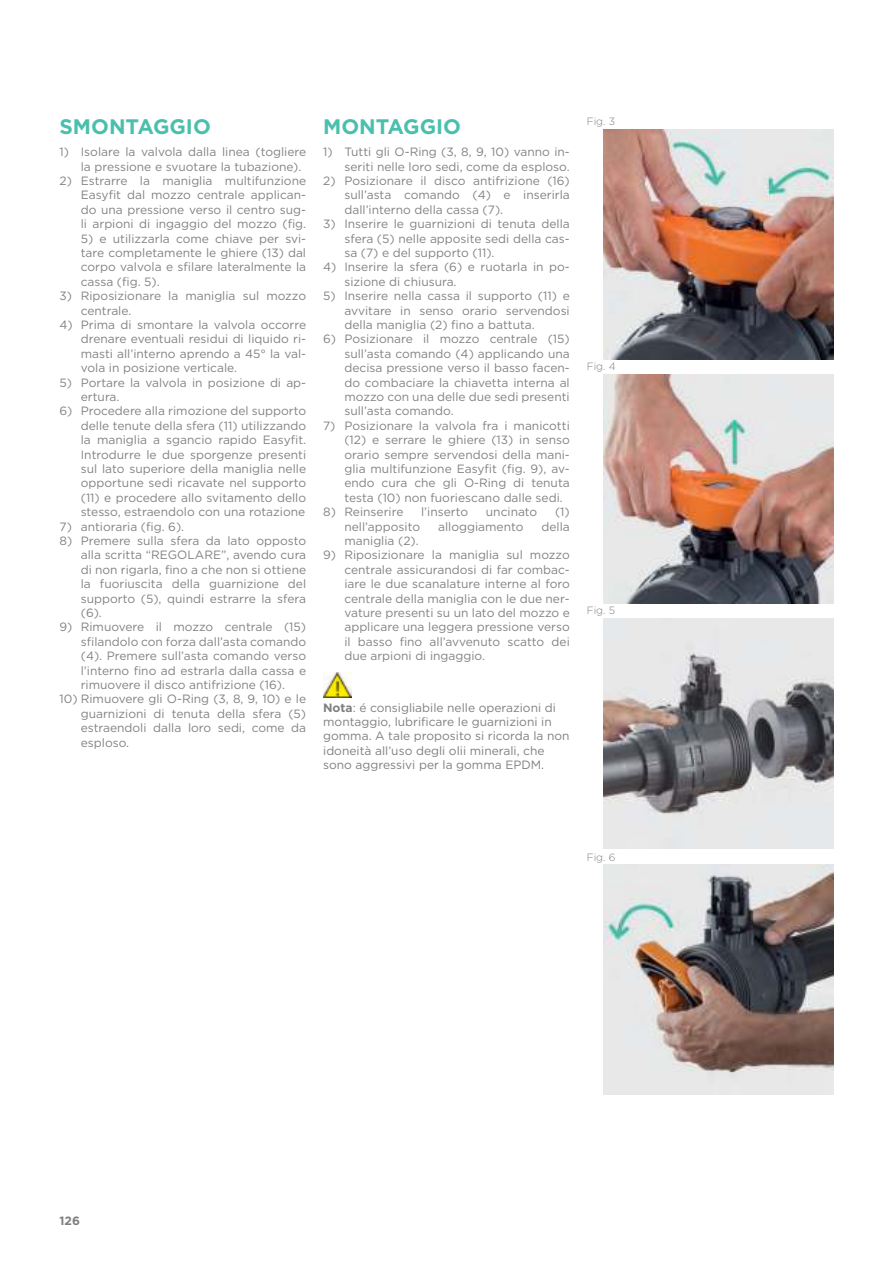
<style>
.page{position:relative;width:893px;height:1263px;background:#fff}
.page>*{position:absolute;margin:0;border:0;box-sizing:border-box;transform-origin:0 0}
.t1{font:700 21px "Gotham";color:#4bbfad}
.t2{font:12px/14.4px "Gotham";color:#808284;text-align:justify}
.t3{font:12px/14.4px "Gotham";color:#817f7d}
.t4{font:700 12px "Gotham";color:#817f7d}
.t5{font:300 10.5px "Gotham";color:#817f7d}
.s1{font-weight:700}
</style>
<div class="page">
<img style="left:323px;top:673px;width:29px;height:24px">
<img style="left:604px;top:130px;width:229px;height:229px">
<img style="left:604px;top:374px;width:229px;height:230px">
<img style="left:604px;top:618px;width:229px;height:230px">
<img style="left:604px;top:865px;width:229px;height:229px">
<h1 class="t1" style="left:60px;top:114px;width:153px">SMONTAGGIO</h1>
<p class="t2" style="left:81px;top:145px;width:227px;text-indent:-21px">1) Isolare la valvola dalla linea (togliere la pressione e svuotare la tubazione).</p>
<p class="t2" style="left:81px;top:174px;width:227px;text-indent:-21px">2) Estrarre la maniglia multifunzione Easyfit dal mozzo centrale applican&shy;do una pressione verso il centro sug&shy;li arpioni di ingaggio del mozzo (fig.</p>
<p class="t2" style="left:81px;top:231px;width:227px">5) e utilizzarla come chiave per svi&shy;tare completamente le ghiere (13) dal corpo valvola e sfilare lateralmente la cassa (fig. 5).</p>
<p class="t2" style="left:81px;top:289px;width:227px;text-indent:-21px">3) Riposizionare la maniglia sul mozzo centrale.</p>
<p class="t2" style="left:81px;top:318px;width:227px;text-indent:-21px">4) Prima di smontare la valvola occorre drenare eventuali residui di liquido ri&shy;masti all’interno aprendo a 45° la val&shy;vola in posizione verticale.</p>
<p class="t2" style="left:81px;top:375px;width:227px;text-indent:-21px">5) Portare la valvola in posizione di ap&shy;ertura.</p>
<p class="t2" style="left:81px;top:404px;width:227px;text-indent:-21px">6) Procedere alla rimozione del supporto delle tenute della sfera (11) utilizzando la maniglia a sgancio rapido Easyfit.<br>Introdurre le due sporgenze presenti sul lato superiore della maniglia nelle opportune sedi ricavate nel supporto (11) e procedere allo svitamento dello stesso, estraendolo con una rotazione</p>
<p class="t2" style="left:60px;top:519px;width:126px">7) antioraria (fig. 6).</p>
<p class="t2" style="left:81px;top:534px;width:227px;text-indent:-21px">8) Premere sulla sfera da lato opposto alla scritta “REGOLARE”, avendo cura di non rigarla, fino a che non si ottiene la fuoriuscita della guarnizione del supporto (5), quindi estrarre la sfera (6).</p>
<p class="t2" style="left:81px;top:620px;width:227px;text-indent:-21px">9) Rimuovere il mozzo centrale (15) sfilandolo con forza dall’asta comando (4). Premere sull’asta comando verso l’interno fino ad estrarla dalla cassa e rimuovere il disco antifrizione (16).</p>
<p class="t2" style="left:81px;top:692px;width:227px;text-indent:-21px">10) Rimuovere gli O-Ring (3, 8, 9, 10) e le guarnizioni di tenuta della sfera (5) estraendoli dalla loro sedi, come da esploso.</p>
<h1 class="t1" style="left:323px;top:114px;width:139px">MONTAGGIO</h1>
<p class="t2" style="left:323px;top:145px;width:248px;text-align:right">1) Tutti gli O-Ring (3, 8, 9, 10) vanno in&shy;seriti nelle loro sedi, come da esploso.</p>
<p class="t2" style="left:344px;top:174px;width:227px;text-indent:-21px">2) Posizionare il disco antifrizione (16) sull’asta comando (4) e inserirla dall’interno della cassa (7).</p>
<p class="t2" style="left:344px;top:217px;width:227px;text-indent:-21px">3) Inserire le guarnizioni di tenuta della sfera (5) nelle apposite sedi della cas&shy;sa (7) e del supporto (11).</p>
<p class="t2" style="left:344px;top:260px;width:227px;text-indent:-21px">4) Inserire la sfera (6) e ruotarla in po&shy;sizione di chiusura.</p>
<p class="t2" style="left:344px;top:289px;width:227px;text-indent:-21px">5) Inserire nella cassa il supporto (11) e avvitare in senso orario servendosi della maniglia (2) fino a battuta.</p>
<p class="t2" style="left:344px;top:332px;width:227px;text-indent:-21px">6) Posizionare il mozzo centrale (15) sull’asta comando (4) applicando una decisa pressione verso il basso facen&shy;do combaciare la chiavetta interna al mozzo con una delle due sedi presenti sull’asta comando.</p>
<p class="t2" style="left:344px;top:418px;width:227px;text-indent:-21px">7) Posizionare la valvola fra i manicotti (12) e serrare le ghiere (13) in senso orario sempre servendosi della mani&shy;glia multifunzione Easyfit (fig. 9), av&shy;endo cura che gli O-Ring di tenuta testa (10) non fuoriescano dalle sedi.</p>
<p class="t2" style="left:323px;top:505px;width:82px">8) Reinserire</p>
<p class="t2" style="left:421px;top:505px;width:49px">l’inserto</p>
<p class="t2" style="left:486px;top:505px;width:53px">uncinato</p>
<p class="t2" style="left:555px;top:505px;width:16px">(1)</p>
<p class="t2" style="left:344px;top:519px;width:77px">nell’apposito</p>
<p class="t2" style="left:438px;top:519px;width:87px">alloggiamento</p>
<p class="t2" style="left:541px;top:519px;width:30px">della</p>
<p class="t2" style="left:344px;top:534px;width:76px">maniglia (2).</p>
<p class="t2" style="left:344px;top:548px;width:227px;text-indent:-21px">9) Riposizionare la maniglia sul mozzo centrale assicurandosi di far combac&shy;iare le due scanalature interne al foro centrale della maniglia con le due ner&shy;vature presenti su un lato del mozzo e applicare una leggera pressione verso il basso fino all’avvenuto scatto dei due arpioni di ingaggio.</p>
<p class="t3" style="left:323px;top:700px;width:248px"><span class="s1">Nota</span>: é consigliabile nelle operazioni di montaggio, lubrificare le guarnizioni in gomma. A tale proposito si ricorda la non idoneità all’uso degli olii minerali, che sono aggressivi per la gomma EPDM.</p>
<p class="t5" style="left:587px;top:117px;width:30px">Fig. 3</p>
<p class="t5" style="left:587px;top:361px;width:30px">Fig. 4</p>
<p class="t5" style="left:587px;top:606px;width:30px">Fig. 5</p>
<p class="t5" style="left:587px;top:852px;width:30px">Fig. 6</p>
<p class="t4" style="left:60px;top:1214px;width:22px">126</p>
</div>
